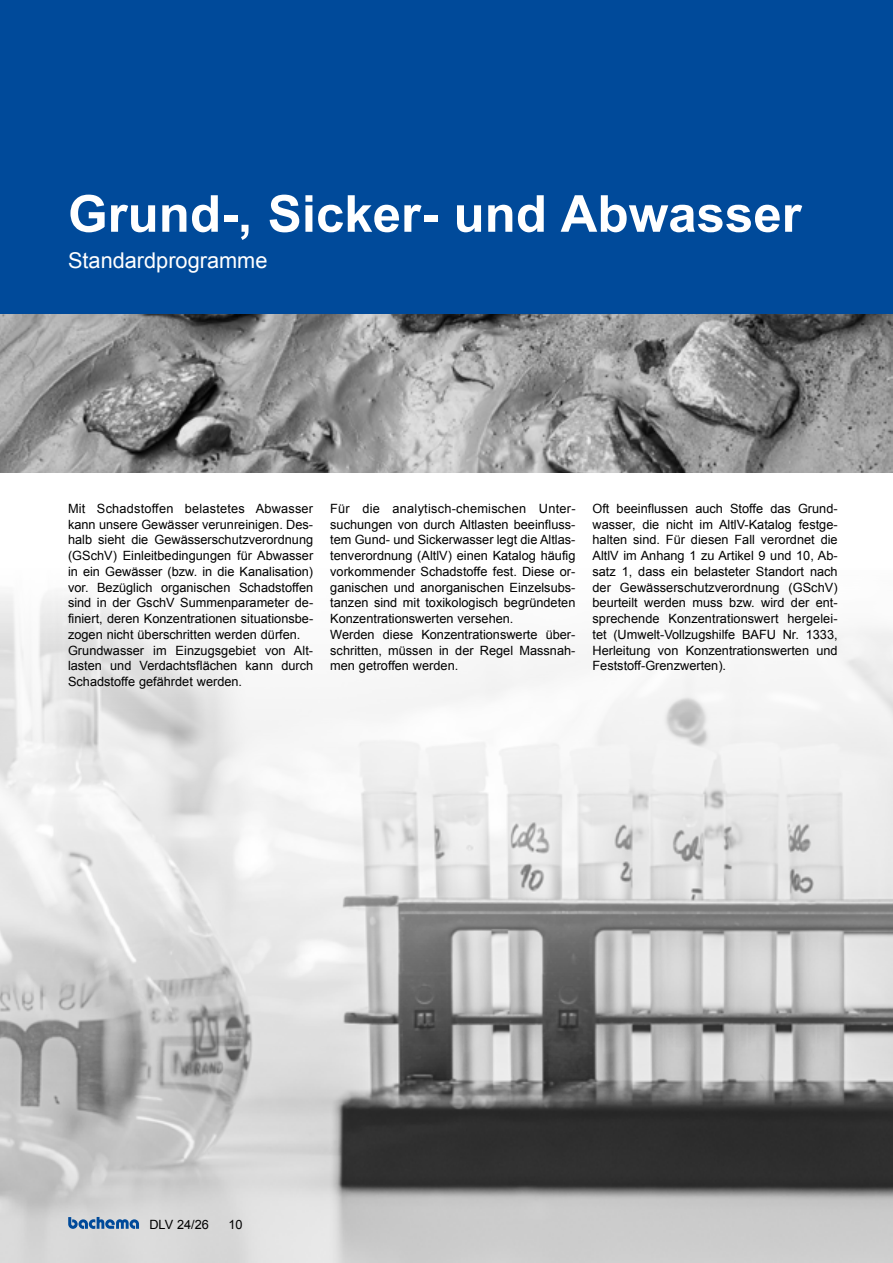
<style>
.page{position:relative;width:893px;height:1263px;background:#fff}
.page>*{position:absolute;margin:0;border:0;box-sizing:border-box;transform-origin:0 0}
.t1{font:700 51px "Arial";color:#fff}
.t2{font:21.75px "Arial";color:#fff}
.t3{font:12.75px/15.8px "Arial";color:#000}
</style>
<div class="page">
<div style="left:0;top:0;width:893px;height:315px;background:#004a9a"></div>
<img style="left:0;top:594px;width:892px;height:669px">
<img style="left:0;top:315px;width:893px;height:157px">
<svg style="left:68px;top:1217px;width:71px;height:12px"></svg>
<h1 class="t1" style="left:68px;top:180px;width:735px">Grund-, Sicker- und Abwasser</h1>
<h2 class="t2" style="left:68px;top:246px;width:201px">Standardprogramme</h2>
<p class="t3" style="left:68px;top:501px;width:247px">Mit Schadstoffen belastetes Abwasser kann unsere Gewässer verunreinigen. Des&shy;halb sieht die Gewässerschutzverordnung (GSchV) Einleitbedingungen für Abwasser in ein Gewässer (bzw. in die Kanalisation) vor. Bezüglich organischen Schadstoffen sind in der GschV Summenparameter de&shy;finiert, deren Konzentrationen situationsbe&shy;zogen nicht überschritten werden dürfen.<br>Grundwasser im Einzugsgebiet von Alt&shy;lasten und Verdachtsflächen kann durch Schadstoffe gefährdet werden.</p>
<p class="t3" style="left:330px;top:501px;width:247px">Für die analytisch-chemischen Unter&shy;suchungen von durch Altlasten beeinfluss&shy;tem Gund- und Sickerwasser legt die Altlas&shy;tenverordnung (AltlV) einen Katalog häufig vorkommender Schadstoffe fest. Diese or&shy;ganischen und anorganischen Einzelsubs&shy;tanzen sind mit toxikologisch begründeten Konzentrationswerten versehen.<br>Werden diese Konzentrationswerte über&shy;schritten, müssen in der Regel Massnah&shy;men getroffen werden.</p>
<p class="t3" style="left:592px;top:501px;width:247px;text-align:justify">Oft beeinflussen auch Stoffe das Grund&shy;wasser, die nicht im AltlV-Katalog festge&shy;halten sind. Für diesen Fall verordnet die AltlV im Anhang 1 zu Artikel 9 und 10, Ab&shy;satz 1, dass ein belasteter Standort nach der Gewässerschutzverordnung (GSchV) beurteilt werden muss bzw. wird der ent&shy;sprechende Konzentrationswert hergelei&shy;tet (Umwelt-Vollzugshilfe BAFU Nr. 1333, Herleitung von Konzentrationswerten und Feststoff-Grenzwerten).</p>
<p class="t3" style="left:149px;top:1217px;width:61px">DLV 24/26</p>
<p class="t3" style="left:229px;top:1217px;width:16px">10</p>
</div>
